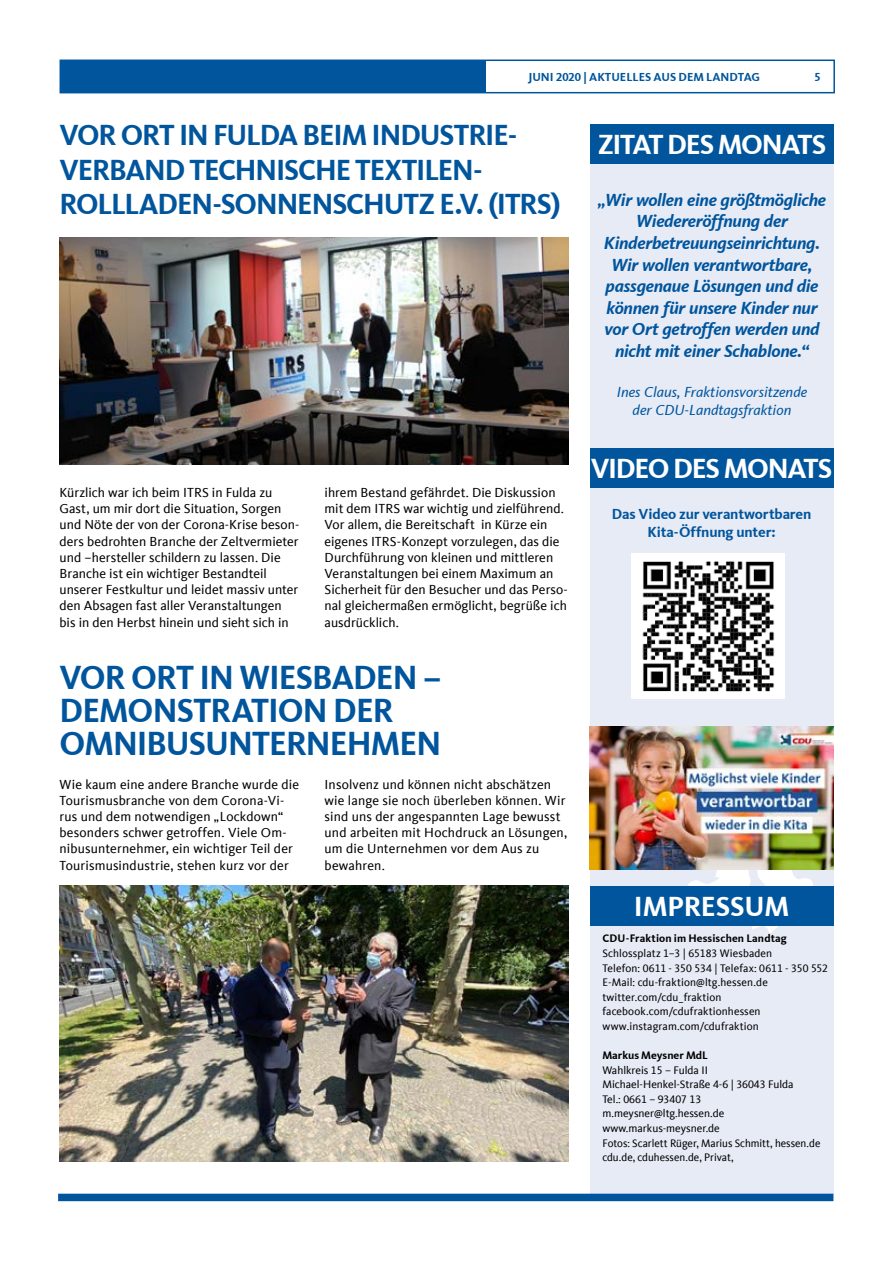
<style>
.page{position:relative;width:893px;height:1263px;background:#fff}
.page>*{position:absolute;margin:0;border:0;box-sizing:border-box;transform-origin:0 0}
.t1{font:700 34.5px/33px "CDU Kievit Tab";letter-spacing:-.025em;color:#00559d}
.t2{font:700 30px/34.5px "CDU Kievit Tab";letter-spacing:-.04em;color:#00559d}
.t3{font:700 28.5px "CDU Kievit Tab";letter-spacing:-.045em;color:#fff}
.t4{font:700 28.5px "CDU Kievit Tab";letter-spacing:-.01em;color:#fff}
.t5{font:italic 700 18px/21.6px "CDU Kievit Tab";letter-spacing:-.015em;color:#00559d;text-align:center}
.t6{font:italic 15px/18px "CDU Kievit Tab";color:#00559d;text-align:center}
.t7{font:700 15px/18px "CDU Kievit Tab";letter-spacing:-.01em;color:#00559d;text-align:center}
.t8{font:13.5px/16.2px "CDU Kievit Tab";letter-spacing:.005em;color:#000}
.t9{font:700 12px "CDU Kievit Tab";color:#00559d}
.t10{font:11.25px/14.5px "CDU Kievit Tab";color:#000}
.t11{font:700 11.25px "CDU Kievit Tab";letter-spacing:.01em;color:#000}
</style>
<div class="page">
<div style="left:590px;top:124px;width:243px;height:1070px;background:#e7ebf6"></div>
<svg style="left:688px;top:733px;width:146px;height:201px"></svg>
<div style="left:590px;top:886px;width:243px;height:40px;background:#00559d"></div>
<div style="left:58px;top:1194px;width:775px;height:7px;background:#00559d"></div>
<div style="left:60px;top:60px;width:775px;height:33px;border:2px solid #00559d"></div>
<div style="left:60px;top:60px;width:426px;height:32px;background:#00559d"></div>
<img style="left:60px;top:238px;width:508px;height:227px">
<img style="left:60px;top:886px;width:508px;height:275px">
<div style="left:590px;top:124px;width:244px;height:40px;background:#00559d"></div>
<div style="left:590px;top:448px;width:243px;height:40px;background:#00559d"></div>
<img style="left:632px;top:553px;width:152px;height:146px">
<img style="left:590px;top:726px;width:243px;height:144px">
<p class="t9" style="left:528px;top:70px;width:233px">JUNI 2020 | AKTUELLES AUS DEM LANDTAG</p>
<p class="t9" style="left:814px;top:70px;width:8px">5</p>
<h2 class="t2" style="left:60px;top:118px;width:502px">VOR ORT IN FULDA BEIM INDUSTRIE-<br>VERBAND TECHNISCHE TEXTILEN-<br>ROLLLADEN-SONNENSCHUTZ E.V. (ITRS)</h2>
<p class="t8" style="left:60px;top:484px;width:241px">Kürzlich war ich beim ITRS in Fulda zu Gast, um mir dort die Situation, Sorgen und Nöte der von der Corona-Krise beson&shy;ders bedrohten Branche der Zeltvermieter und –hersteller schildern zu lassen. Die Branche ist ein wichtiger Bestandteil unserer Festkultur und leidet massiv unter den Absagen fast aller Veranstaltungen bis in den Herbst hinein und sieht sich in</p>
<p class="t8" style="left:325px;top:484px;width:245px">ihrem Bestand gefährdet. Die Diskussion mit dem ITRS war wichtig und zielführend.<br>Vor allem, die Bereitschaft in Kürze ein eigenes ITRS-Konzept vorzulegen, das die Durchführung von kleinen und mittleren Veranstaltungen bei einem Maximum an Sicherheit für den Besucher und das Perso&shy;nal gleichermaßen ermöglicht, begrüße ich ausdrücklich.</p>
<h1 class="t1" style="left:60px;top:661px;width:384px">VOR ORT IN WIESBADEN –<br>DEMONSTRATION DER<br>OMNIBUSUNTERNEHMEN</h1>
<p class="t8" style="left:325px;top:776px;width:244px">Insolvenz und können nicht abschätzen wie lange sie noch überleben können. Wir sind uns der angespannten Lage bewusst und arbeiten mit Hochdruck an Lösungen, um die Unternehmen vor dem Aus zu bewahren.</p>
<p class="t8" style="left:60px;top:776px;width:241px">Wie kaum eine andere Branche wurde die Tourismusbranche von dem Corona-Vi&shy;rus und dem notwendigen „Lockdown“ besonders schwer getroffen. Viele Om&shy;nibusunternehmer, ein wichtiger Teil der Tourismusindustrie, stehen kurz vor der</p>
<h3 class="t3" style="left:598px;top:128px;width:230px">ZITAT DES MONATS</h3>
<h3 class="t5" style="left:598px;top:189px;width:230px">„Wir wollen eine größtmögliche<br>Wiedereröffnung der<br>Kinderbetreuungseinrichtung.<br>Wir wollen verantwortbare, passgenaue Lösungen und die können für unsere Kinder nur vor Ort getroffen werden und nicht mit einer Schablone.“</h3>
<p class="t6" style="left:617px;top:382px;width:192px">Ines Claus, Fraktionsvorsitzende der CDU-Landtagsfraktion</p>
<h3 class="t3" style="left:591px;top:452px;width:243px">VIDEO DES MONATS</h3>
<p class="t7" style="left:612px;top:505px;width:201px">Das Video zur verantwortbaren<br>Kita-Öffnung unter:</p>
<h3 class="t4" style="left:634px;top:889px;width:157px">IMPRESSUM</h3>
<p class="t11" style="left:602px;top:932px;width:186px">CDU-Fraktion im Hessischen Landtag</p>
<p class="t10" style="left:602px;top:946px;width:227px">Schlossplatz 1–3 | 65183 Wiesbaden<br>Telefon: 0611 - 350 534 | Telefax: 0611 - 350 552<br>E-Mail: cdu-fraktion@ltg.hessen.de twitter.com/cdu_fraktion facebook.com/cdufraktionhessen www.instagram.com/cdufraktion</p>
<p class="t11" style="left:602px;top:1049px;width:107px">Markus Meysner MdL</p>
<p class="t10" style="left:602px;top:1063px;width:220px">Wahlkreis 15 – Fulda II<br>Michael-Henkel-Straße 4-6 | 36043 Fulda<br>Tel.: 0661 – 93407 13 m.meysner@ltg.hessen.de www.markus-meysner.de<br>Fotos: Scarlett Rüger, Marius Schmitt, hessen.de cdu.de, cduhessen.de, Privat,</p>
</div>
